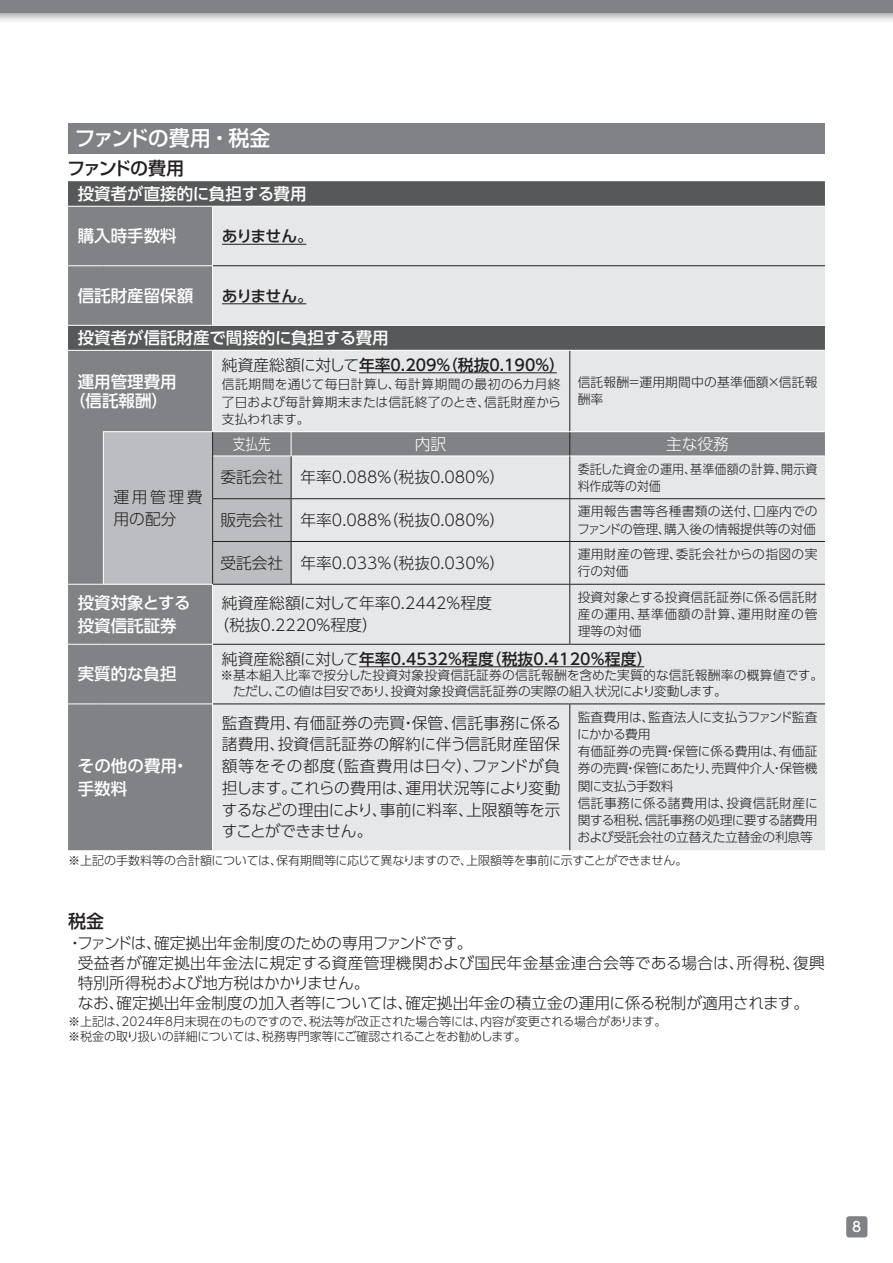
<style>
.page{position:relative;width:893px;height:1263px;background:#fff}
.page>*{position:absolute;margin:0;border:0;box-sizing:border-box;transform-origin:0 0}
.t1{font:500 21px "Shin Go Pr 5";letter-spacing:-.035em;color:#fff}
.t2{font:500 18px "Shin Go Pr 5";letter-spacing:-.075em;color:#231f20}
.t3{font:500 18px "Shin Go Pr 5";letter-spacing:-.035em;color:#231f20}
.t4{font:500 16.5px/22.5px "UD Shin Go Pro";color:#fff}
.t5{font:300 15.75px/21.8px "UD Shin Go Pro";color:#231f20}
.t6{font:500 15.75px "UD Shin Go Pro";color:#231f20}
.t7{font:300 15.75px/22.5px "UD Shin Go Pro";letter-spacing:.16em;color:#231f20}
.t8{font:300 15.75px "UD Shin Go Pro";color:#fff}
.t9{font:300 15.75px "UD Shin Go Pro";color:#fff;scale:.8 1}
.t10{font:500 13.8px "UD Shin Go Pro";color:#fff}
.t11{font:300 12.75px/17.2px "UD Shin Go Pro";color:#231f20}
.t12{font:300 12.75px/17.2px "UD Shin Go Pro";letter-spacing:-.02em;color:#231f20}
.t13{font:300 12.75px/17.2px "UD Shin Go Pro";color:#231f20;scale:.94 1}
.t14{font:300 12.75px/17.2px "UD Shin Go Pro";letter-spacing:.03em;color:#231f20}
.t15{font:300 12px/15px "UD Shin Go Pro";letter-spacing:-.02em;color:#231f20}
.s1{font-weight:300}
</style>
<div class="page">
<div style="left:0;top:0;width:893px;height:24px;background:#231f20;opacity:.5"></div>
<div style="left:0;top:0;width:893px;height:13px;background:#808285"></div>
<div style="left:846px;top:1216px;width:21px;height:21px;background:#808285;border-radius:3px"></div>
<svg style="left:68px;top:181px;width:757px;height:25px;fill:#57585a"></svg>
<div style="left:68px;top:207px;width:145px;height:643px;background:#808285"></div>
<svg style="left:213px;top:207px;width:612px;height:643px;fill:#e6e7e9"></svg>
<hr style="left:213px;top:265px;width:78px;height:1px;background:#231f20">
<hr style="left:291px;top:265px;width:279px;height:1px;background:#231f20">
<hr style="left:570px;top:265px;width:255px;height:1px;background:#231f20">
<hr style="left:213px;top:644px;width:78px;height:1px;background:#231f20">
<hr style="left:291px;top:644px;width:279px;height:1px;background:#231f20">
<hr style="left:212px;top:207px;width:1px;height:58px;background:#fff">
<hr style="left:68px;top:265px;width:35px;height:1px;background:#fff">
<hr style="left:103px;top:265px;width:110px;height:1px;background:#fff">
<hr style="left:212px;top:266px;width:1px;height:59px;background:#fff">
<hr style="left:68px;top:325px;width:35px;height:1px;background:#fff">
<hr style="left:103px;top:325px;width:110px;height:1px;background:#fff">
<hr style="left:213px;top:325px;width:78px;height:1px;background:#fff">
<hr style="left:291px;top:325px;width:279px;height:1px;background:#fff">
<hr style="left:570px;top:325px;width:255px;height:1px;background:#fff">
<hr style="left:212px;top:351px;width:1px;height:80px;background:#fff">
<hr style="left:569px;top:351px;width:1px;height:80px;background:#231f20">
<hr style="left:291px;top:456px;width:279px;height:1px;background:#fff">
<svg style="left:569px;top:432px;width:1px;height:24px"></svg>
<hr style="left:570px;top:456px;width:255px;height:1px;background:#fff">
<hr style="left:569px;top:456px;width:1px;height:42px;background:#231f20">
<hr style="left:570px;top:498px;width:255px;height:1px;background:#231f20">
<hr style="left:569px;top:499px;width:1px;height:42px;background:#231f20">
<hr style="left:570px;top:541px;width:255px;height:1px;background:#231f20">
<hr style="left:569px;top:542px;width:1px;height:42px;background:#231f20">
<hr style="left:213px;top:584px;width:78px;height:1px;background:#231f20">
<hr style="left:291px;top:584px;width:279px;height:1px;background:#231f20">
<hr style="left:570px;top:584px;width:255px;height:1px;background:#231f20">
<hr style="left:569px;top:585px;width:1px;height:59px;background:#231f20">
<hr style="left:570px;top:644px;width:255px;height:1px;background:#231f20">
<hr style="left:213px;top:703px;width:78px;height:1px;background:#231f20">
<hr style="left:291px;top:703px;width:279px;height:1px;background:#231f20">
<hr style="left:570px;top:703px;width:255px;height:1px;background:#231f20">
<hr style="left:569px;top:704px;width:1px;height:146px;background:#231f20">
<hr style="left:68px;top:584px;width:35px;height:1px;background:#fff">
<hr style="left:103px;top:584px;width:110px;height:1px;background:#fff">
<hr style="left:68px;top:703px;width:35px;height:1px;background:#fff">
<hr style="left:103px;top:703px;width:110px;height:1px;background:#fff">
<hr style="left:68px;top:350px;width:35px;height:1px;background:#fff">
<hr style="left:103px;top:350px;width:110px;height:1px;background:#fff">
<hr style="left:212px;top:704px;width:1px;height:146px;background:#fff">
<hr style="left:213px;top:350px;width:78px;height:1px;background:#fff">
<hr style="left:291px;top:350px;width:279px;height:1px;background:#fff">
<hr style="left:570px;top:350px;width:255px;height:1px;background:#fff">
<hr style="left:212px;top:585px;width:1px;height:59px;background:#fff">
<hr style="left:212px;top:645px;width:1px;height:58px;background:#fff">
<hr style="left:68px;top:644px;width:35px;height:1px;background:#fff">
<hr style="left:103px;top:644px;width:110px;height:1px;background:#fff">
<hr style="left:212px;top:431px;width:79px;height:1px;background:#fff">
<hr style="left:291px;top:431px;width:279px;height:1px;background:#fff">
<hr style="left:570px;top:431px;width:255px;height:1px;background:#fff">
<hr style="left:291px;top:498px;width:279px;height:1px;background:#231f20">
<hr style="left:291px;top:541px;width:279px;height:1px;background:#231f20">
<hr style="left:103px;top:431px;width:109px;height:1px;background:#fff">
<svg style="left:103px;top:432px;width:189px;height:152px"></svg>
<hr style="left:222px;top:244px;width:84px;height:1px;background:#231f20">
<hr style="left:222px;top:303px;width:84px;height:1px;background:#231f20">
<hr style="left:359px;top:372px;width:198px;height:1px;background:#231f20">
<hr style="left:359px;top:666px;width:285px;height:1px;background:#231f20">
<div style="left:68px;top:123px;width:757px;height:30px;background:#808285"></div>
<h1 class="t1" style="left:74px;top:121px;width:197px">ファンドの費用・税金</h1>
<p class="t2" style="left:67px;top:153px;width:118px">ファンドの費用</p>
<p class="t4" style="left:78px;top:182px;width:230px">投資者が直接的に負担する費用</p>
<p class="t4" style="left:78px;top:224px;width:100px">購入時手数料</p>
<p class="t6" style="left:222px;top:223px;width:92px">ありません。</p>
<p class="t4" style="left:78px;top:284px;width:117px">信託財産留保額</p>
<p class="t6" style="left:222px;top:283px;width:92px">ありません。</p>
<p class="t4" style="left:78px;top:326px;width:312px">投資者が信託財産で間接的に負担する費用</p>
<p class="t4" style="left:69px;top:371px;width:109px;line-height:19.5px;text-align:center">運用管理費用（信託報酬）</p>
<p class="t6" style="left:222px;top:352px;width:345px"><span class="s1">純資産総額に対して</span>年率0.209%（税抜0.190%）</p>
<p class="t11" style="left:222px;top:374px;width:340px;line-height:17.7px;text-align:justify">信託期間を通じて毎日計算し、毎計算期間の最初の6カ月終了日および毎計算期末または信託終了のとき、信託財産から支払われます。</p>
<p class="t11" style="left:578px;top:373px;width:241px">信託報酬＝運用期間中の基準価額×信託報酬率</p>
<p class="t7" style="left:113px;top:485px;width:90px">運用管理費用の配分</p>
<p class="t9" style="left:233px;top:431px;width:49px">支払先</p>
<p class="t8" style="left:415px;top:431px;width:33px">内訳</p>
<p class="t8" style="left:666px;top:431px;width:64px">主な役務</p>
<p class="t5" style="left:220px;top:466px;width:286px">委託会社 年率0.088%（税抜0.080%）</p>
<p class="t13" style="left:578px;top:460px;width:257px">委託した資金の運用、基準価額の計算、開示資料作成等の対価</p>
<p class="t5" style="left:220px;top:509px;width:286px">販売会社 年率0.088%（税抜0.080%）</p>
<p class="t11" style="left:577px;top:502px;width:242px">運用報告書等各種書類の送付、口座内でのファンドの管理、購入後の情報提供等の対価</p>
<p class="t5" style="left:220px;top:551px;width:286px">受託会社 年率0.033%（税抜0.030%）</p>
<p class="t14" style="left:578px;top:545px;width:241px">運用財産の管理、委託会社からの指図の実行の対価</p>
<p class="t4" style="left:78px;top:591px;width:114px">投資対象とする投資信託証券</p>
<p class="t5" style="left:213px;top:592px;width:280px;text-indent:9px">純資産総額に対して年率0.2442%程度（税抜0.2220%程度）</p>
<p class="t11" style="left:578px;top:588px;width:241px;text-align:justify">投資対象とする投資信託証券に係る信託財産の運用、基準価額の計算、運用財産の管理等の対価</p>
<p class="t4" style="left:78px;top:662px;width:100px">実質的な負担</p>
<p class="t6" style="left:222px;top:646px;width:432px"><span class="s1">純資産総額に対して</span>年率0.4532%程度（税抜0.4120%程度）</p>
<p class="t11" style="left:233px;top:667px;width:592px;line-height:15.8px;text-indent:-13px">※基本組入比率で按分した投資対象投資信託証券の信託報酬を含めた実質的な信託報酬率の概算値です。ただし、この値は目安であり、投資対象投資信託証券の実際の組入状況により変動します。</p>
<p class="t5" style="left:222px;top:711px;width:341px;text-align:justify">監査費用、有価証券の売買・保管、信託事務に係る諸費用、投資信託証券の解約に伴う信託財産留保額等をその都度（監査費用は日々）、ファンドが負担します。これらの費用は、運用状況等により変動するなどの理由により、事前に料率、上限額等を示すことができません。</p>
<p class="t12" style="left:577px;top:708px;width:242px">監査費用は、監査法人に支払うファンド監査にかかる費用<br>有価証券の売買・保管に係る費用は、有価証券の売買・保管にあたり、売買仲介人・保管機関に支払う手数料<br>信託事務に係る諸費用は、投資信託財産に関する租税、信託事務の処理に要する諸費用および受託会社の立替えた立替金の利息等</p>
<p class="t15" style="left:68px;top:852px;width:621px">※上記の手数料等の合計額については、保有期間等に応じて異なりますので、上限額等を事前に示すことができません。</p>
<p class="t4" style="left:78px;top:754px;width:113px">その他の費用・手数料</p>
<p class="t3" style="left:68px;top:906px;width:37px">税金</p>
<p class="t5" style="left:78px;top:932px;width:749px;line-height:20.2px;text-indent:-11px">・ファンドは、確定拠出年金制度のための専用ファンドです。<br>受益者が確定拠出年金法に規定する資産管理機関および国民年金基金連合会等である場合は、所得税、復興特別所得税および地方税はかかりません。<br>なお、確定拠出年金制度の加入者等については、確定拠出年金の積立金の運用に係る税制が適用されます。</p>
<p class="t15" style="left:68px;top:1014px;width:600px">※上記は、2024年8月末現在のものですので、税法等が改正された場合等には、内容が変更される場合があります。※税金の取り扱いの詳細については、税務専門家等にご確認されることをお勧めします。</p>
<p class="t10" style="left:852px;top:1216px;width:11px">8</p>
</div>
